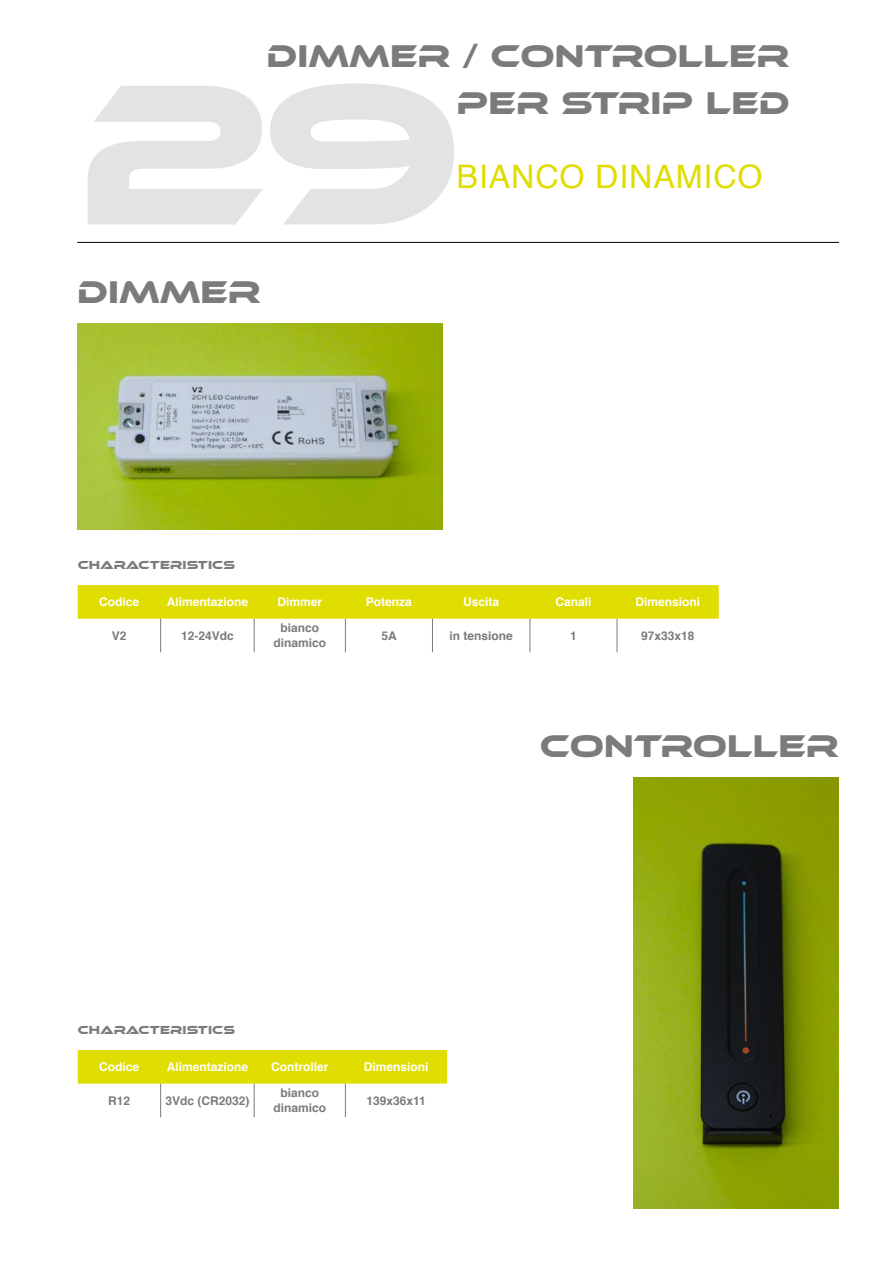
<style>
.page{position:relative;width:893px;height:1263px;background:#fff}
.page>*{position:absolute;margin:0;border:0;box-sizing:border-box;transform-origin:0 0}
.t1{font:207.45px "Ethnocentric Rg";color:#e3e3e3}
.t2{font:32.4px "Ethnocentric Rg";color:#7c7b7b}
.t3{font:32.4px "Helvetica";letter-spacing:.025em;color:#e0dd00}
.t4{font:700 12px "Helvetica";color:#fff}
.t5{font:700 12px/15px "Helvetica";color:#7c7b7b;text-align:center}
.t6{font:12px "Ethnocentric Rg";color:#7c7b7b}
</style>
<div class="page">
<hr style="left:77px;top:242px;width:762px;height:1px;background:#000">
<img style="left:77px;top:324px;width:365px;height:206px">
<div style="left:78px;top:585px;width:641px;height:34px;background:#e0dd00"></div>
<hr style="left:160px;top:619px;width:1px;height:33px;background:#7c7b7b">
<hr style="left:254px;top:619px;width:1px;height:33px;background:#7c7b7b">
<hr style="left:345px;top:619px;width:1px;height:33px;background:#7c7b7b">
<hr style="left:432px;top:619px;width:1px;height:33px;background:#7c7b7b">
<hr style="left:530px;top:619px;width:1px;height:33px;background:#7c7b7b">
<hr style="left:617px;top:619px;width:1px;height:33px;background:#7c7b7b">
<div style="left:78px;top:1050px;width:369px;height:33px;background:#e0dd00"></div>
<hr style="left:160px;top:1083px;width:1px;height:34px;background:#7c7b7b">
<hr style="left:254px;top:1083px;width:1px;height:34px;background:#7c7b7b">
<hr style="left:345px;top:1083px;width:1px;height:34px;background:#7c7b7b">
<img style="left:633px;top:777px;width:206px;height:432px">
<h2 class="t2" style="left:267px;top:37px;width:524px">DIMMER / CONTROLLER</h2>
<h1 class="t1" style="left:78px;top:28px;width:387px">29</h1>
<h2 class="t2" style="left:457px;top:84px;width:335px">PER STRIP LED</h2>
<h2 class="t3" style="left:457px;top:151px;width:308px">BIANCO DINAMICO</h2>
<h2 class="t2" style="left:77px;top:272px;width:185px">DIMMER</h2>
<p class="t6" style="left:78px;top:558px;width:159px">CHARACTERISTICS</p>
<p class="t4" style="left:99px;top:592px;width:42px">Codice</p>
<p class="t4" style="left:167px;top:592px;width:83px">Alimentazione</p>
<p class="t4" style="left:277px;top:592px;width:46px">Dimmer</p>
<p class="t4" style="left:366px;top:592px;width:48px">Potenza</p>
<p class="t4" style="left:463px;top:592px;width:38px">Uscita</p>
<p class="t4" style="left:555px;top:592px;width:38px">Canali</p>
<p class="t4" style="left:635px;top:592px;width:66px">Dimensioni</p>
<p class="t5" style="left:112px;top:628px;width:16px">V2</p>
<p class="t5" style="left:181px;top:628px;width:54px">12-24Vdc</p>
<p class="t5" style="left:273px;top:621px;width:54px">bianco dinamico</p>
<p class="t5" style="left:381px;top:628px;width:17px">5A</p>
<p class="t5" style="left:449px;top:628px;width:65px">in tensione</p>
<p class="t5" style="left:570px;top:628px;width:8px">1</p>
<p class="t5" style="left:641px;top:628px;width:55px">97x33x18</p>
<p class="t6" style="left:78px;top:1023px;width:159px">CHARACTERISTICS</p>
<p class="t4" style="left:99px;top:1057px;width:42px">Codice</p>
<p class="t4" style="left:167px;top:1057px;width:83px">Alimentazione</p>
<p class="t4" style="left:271px;top:1057px;width:59px">Controller</p>
<p class="t4" style="left:364px;top:1057px;width:66px">Dimensioni</p>
<p class="t5" style="left:108px;top:1093px;width:24px">R12</p>
<p class="t5" style="left:165px;top:1093px;width:85px">3Vdc (CR2032)</p>
<p class="t5" style="left:273px;top:1086px;width:54px">bianco dinamico</p>
<p class="t5" style="left:367px;top:1093px;width:61px">139x36x11</p>
<h2 class="t2" style="left:540px;top:726px;width:301px">CONTROLLER</h2>
</div>
